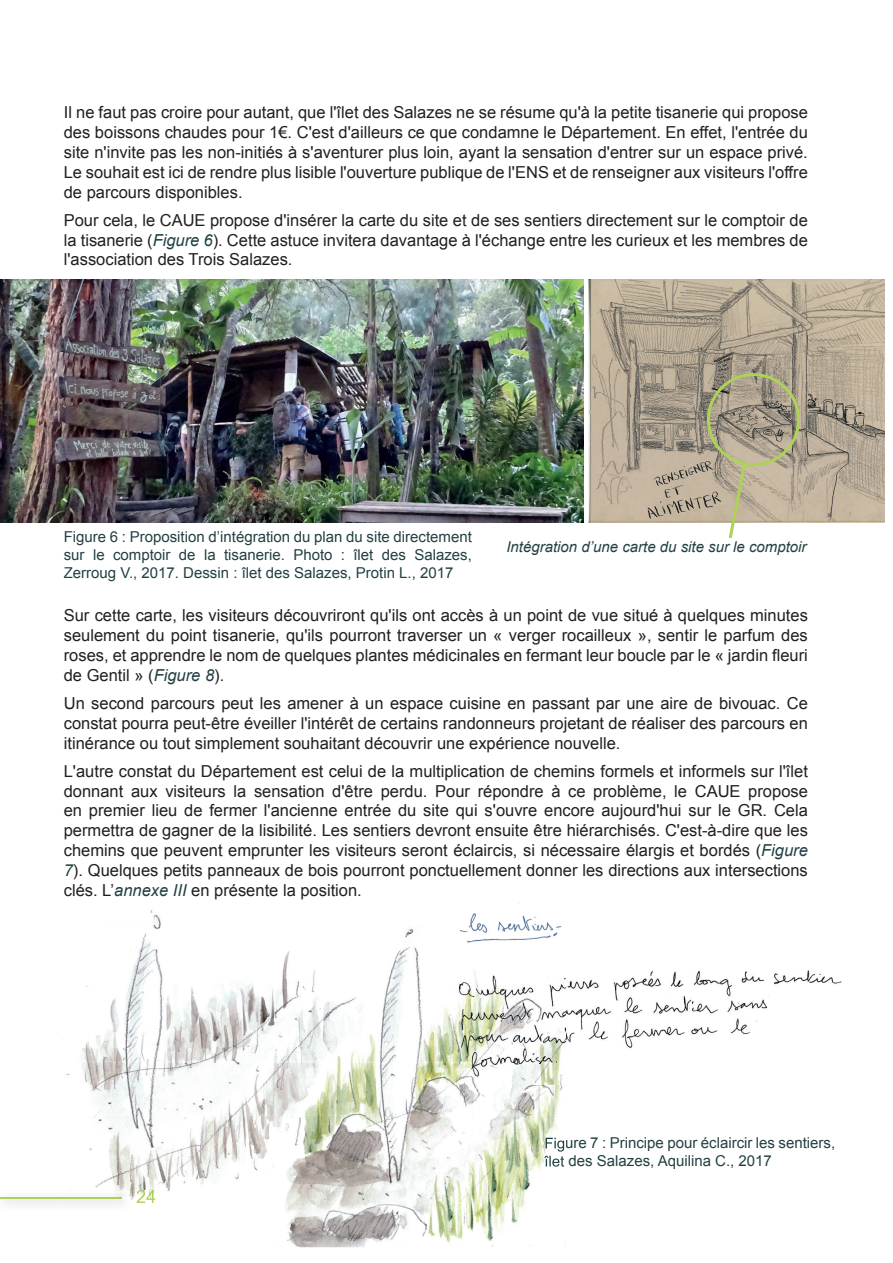
<style>
.page{position:relative;width:893px;height:1263px;background:#fff}
.page>*{position:absolute;margin:0;border:0;box-sizing:border-box;transform-origin:0 0}
.t1{font:16.5px/19.8px "Arial";color:#231f20;text-align:justify}
.t2{font:15px/18px "Arial";color:#224043;text-align:justify}
.t3{font:italic 15px "Arial";color:#224043}
.s1{font-style:italic;color:#224043}
</style>
<div class="page">
<img style="left:0;top:1198px;width:64px;height:7px">
<hr style="left:0;top:1197px;width:121px;height:1px;background:#aed257">
<img style="left:0;top:280px;width:583px;height:242px">
<img style="left:589px;top:280px;width:295px;height:242px">
<div style="left:707px;top:373px;width:93px;height:93px;border:3px solid #aed257;border-radius:50%"></div>
<img style="left:64px;top:910px;width:401px;height:337px">
<img style="left:465px;top:1084px;width:101px;height:163px">
<img style="left:64px;top:1197px;width:57px;height:1px">
<img style="left:137px;top:1190px;width:18px;height:13px">
<img style="left:545px;top:1138px;width:21px;height:13px">
<img style="left:544px;top:1155px;width:22px;height:14px">
<img style="left:566px;top:970px;width:276px;height:79px">
<img style="left:446px;top:902px;width:120px;height:182px">
<svg style="left:727px;top:463px;width:21px;height:75px"></svg>
<p class="t1" style="left:64px;top:103px;width:746px">Il ne faut pas croire pour autant, que l'îlet des Salazes ne se résume qu'à la petite tisanerie qui propose des boissons chaudes pour 1€. C'est d'ailleurs ce que condamne le Département. En effet, l'entrée du site n'invite pas les non-initiés à s'aventurer plus loin, ayant la sensation d'entrer sur un espace privé.<br>Le souhait est ici de rendre plus lisible l'ouverture publique de l'ENS et de renseigner aux visiteurs l'offre de parcours disponibles.</p>
<p class="t1" style="left:64px;top:210px;width:746px">Pour cela, le CAUE propose d'insérer la carte du site et de ses sentiers directement sur le comptoir de la tisanerie (<span class="s1">Figure 6</span>). Cette astuce invitera davantage à l'échange entre les curieux et les membres de l'association des Trois Salazes.</p>
<p class="t2" style="left:64px;top:527px;width:410px">Figure 6 : Proposition d’intégration du plan du site directement sur le comptoir de la tisanerie. Photo : îlet des Salazes, Zerroug V., 2017. Dessin : îlet des Salazes, Protin L., 2017</p>
<p class="t3" style="left:506px;top:537px;width:302px">Intégration d’une carte du site sur le comptoir</p>
<p class="t1" style="left:64px;top:606px;width:746px">Sur cette carte, les visiteurs découvriront qu'ils ont accès à un point de vue situé à quelques minutes seulement du point tisanerie, qu'ils pourront traverser un « verger rocailleux », sentir le parfum des roses, et apprendre le nom de quelques plantes médicinales en fermant leur boucle par le « jardin fleuri de Gentil » (<span class="s1">Figure 8</span>).</p>
<p class="t1" style="left:64px;top:693px;width:746px">Un second parcours peut les amener à un espace cuisine en passant par une aire de bivouac. Ce constat pourra peut-être éveiller l'intérêt de certains randonneurs projetant de réaliser des parcours en itinérance ou tout simplement souhaitant découvrir une expérience nouvelle.</p>
<p class="t1" style="left:64px;top:761px;width:746px">L'autre constat du Département est celui de la multiplication de chemins formels et informels sur l'îlet donnant aux visiteurs la sensation d'être perdu. Pour répondre à ce problème, le CAUE propose en premier lieu de fermer l'ancienne entrée du site qui s'ouvre encore aujourd'hui sur le GR. Cela permettra de gagner de la lisibilité. Les sentiers devront ensuite être hiérarchisés. C'est-à-dire que les chemins que peuvent emprunter les visiteurs seront éclaircis, si nécessaire élargis et bordés (<span class="s1">Figure 7</span>). Quelques petits panneaux de bois pourront ponctuellement donner les directions aux intersections clés. L’<span class="s1">annexe III</span> en présente la position.</p>
<p class="t2" style="left:544px;top:1134px;width:292px">Figure 7 : Principe pour éclaircir les sentiers, îlet des Salazes, Aquilina C., 2017</p>
</div>
